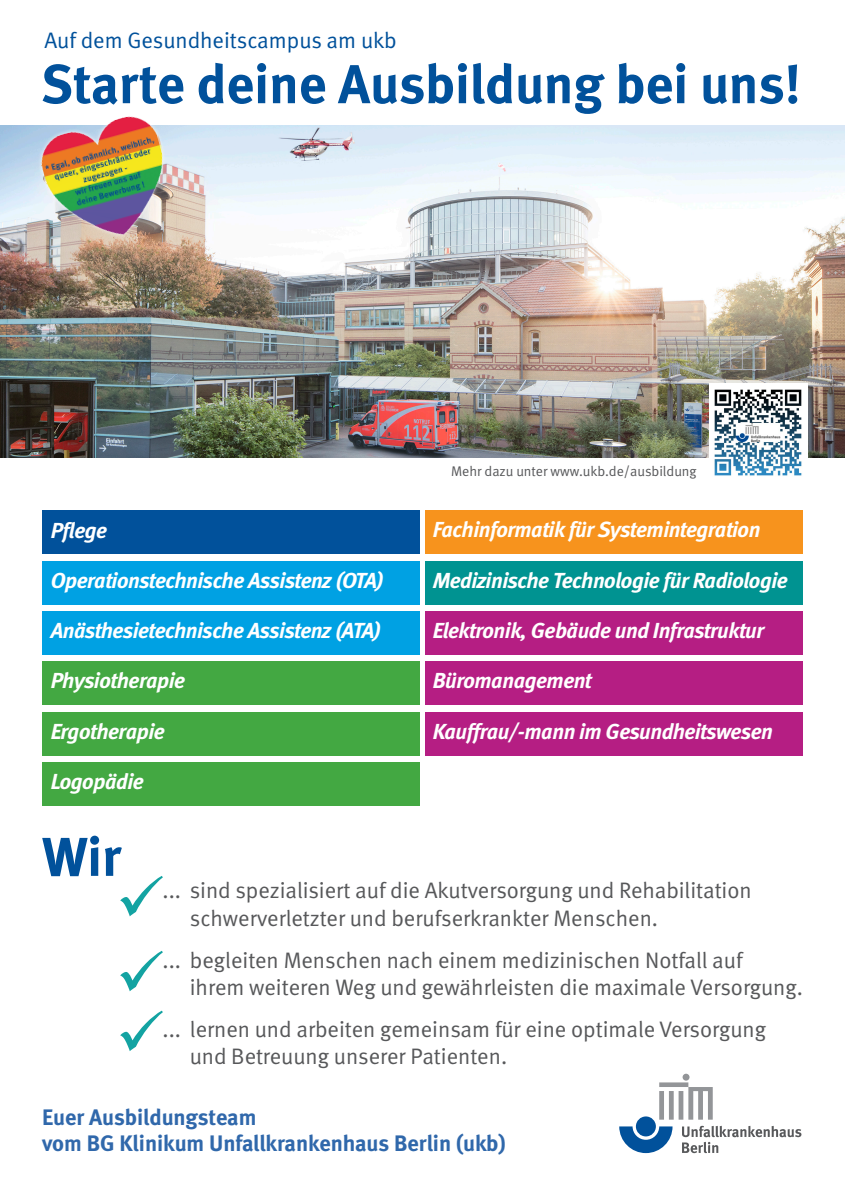
<style>
.page{position:relative;width:845px;height:1190px;background:#fff}
.page>*{position:absolute;margin:0;border:0;box-sizing:border-box;transform-origin:0 0}
.t1{font:700 54.6px "DGUV Meta";color:#01519b}
.t2{font:22.4px "DGUV Meta";color:#57585a}
.t3{font:700 22.4px "DGUV Meta";letter-spacing:-.005em;color:#3068ab}
.t4{font:22.4px "DGUV Meta";color:#01519b}
.t5{font:italic 700 21.7px "DGUV Meta";letter-spacing:-.02em;color:#fff}
.t6{font:14px "DGUV Meta";color:#57585a}
</style>
<div class="page">
<img style="left:0;top:125px;width:844px;height:332px">
<div style="left:709px;top:384px;width:98px;height:97px;background:#fff"></div>
<img style="left:714px;top:389px;width:88px;height:87px">
<svg style="left:29px;top:125px;width:158px;height:131px;background:#c8c0ba"></svg>
<img style="left:35px;top:116px;width:146px;height:135px">
<div style="left:43px;top:510px;width:377px;height:44px;background:#01519b"></div>
<div style="left:43px;top:560px;width:377px;height:44px;background:#00a1e3"></div>
<div style="left:43px;top:611px;width:377px;height:44px;background:#00a1e3"></div>
<div style="left:43px;top:661px;width:377px;height:44px;background:#43a842"></div>
<div style="left:43px;top:712px;width:377px;height:43px;background:#43a842"></div>
<div style="left:43px;top:762px;width:377px;height:44px;background:#43a842"></div>
<div style="left:425px;top:510px;width:377px;height:44px;background:#f7931d"></div>
<div style="left:425px;top:560px;width:377px;height:44px;background:#009391"></div>
<div style="left:425px;top:611px;width:377px;height:44px;background:#b51e83"></div>
<div style="left:425px;top:661px;width:377px;height:44px;background:#b51e83"></div>
<div style="left:425px;top:712px;width:377px;height:43px;background:#b51e83"></div>
<svg style="left:619px;top:1126px;width:53px;height:27px"></svg>
<div style="left:635px;top:1116px;width:20px;height:20px;background:#01519b;border-radius:50%"></div>
<svg style="left:682px;top:1125px;width:119px;height:28px"></svg>
<svg style="left:659px;top:1082px;width:53px;height:37px"></svg>
<div style="left:682px;top:1073px;width:7px;height:7px;background:#939598;border-radius:50%"></div>
<p class="t4" style="left:44px;top:27px;width:354px">Auf dem Gesundheitscampus am ukb</p>
<p class="t1" style="left:41px;top:52px;width:761px">Starte deine Ausbildung bei uns!</p>
<p class="t5" style="left:51px;top:517px;width:58px">Pflege</p>
<p class="t5" style="left:51px;top:567px;width:334px">Operationstechnische Assistenz (OTA)</p>
<p class="t5" style="left:51px;top:617px;width:332px">Anästhesietechnische Assistenz (ATA)</p>
<p class="t5" style="left:51px;top:668px;width:136px">Physiotherapie</p>
<p class="t5" style="left:51px;top:718px;width:115px">Ergotherapie</p>
<p class="t5" style="left:51px;top:768px;width:94px">Logopädie</p>
<p class="t1" style="left:42px;top:824px;width:80px">Wir</p>
<p class="t6" style="left:451px;top:463px;width:247px">Mehr dazu unter www.ukb.de/ausbildung</p>
<p class="t5" style="left:432px;top:516px;width:329px">Fachinformatik für Systemintegration</p>
<p class="t5" style="left:432px;top:567px;width:356px">Medizinische Technologie für Radiologie</p>
<p class="t5" style="left:432px;top:617px;width:333px">Elektronik, Gebäude und Infrastruktur</p>
<p class="t5" style="left:432px;top:668px;width:160px">Büromanagement</p>
<p class="t5" style="left:432px;top:718px;width:341px">Kauffrau/-mann im Gesundheitswesen</p>
<p class="t2" style="left:162px;top:877px;width:590px">... sind spezialisiert auf die Akutversorgung und Rehabilitation</p>
<p class="t2" style="left:190px;top:905px;width:469px">schwerverletzter und berufserkrankter Menschen.</p>
<p class="t2" style="left:162px;top:947px;width:581px">... begleiten Menschen nach einem medizinischen Notfall auf</p>
<p class="t2" style="left:190px;top:974px;width:614px">ihrem weiteren Weg und gewährleisten die maximale Versorgung.</p>
<p class="t2" style="left:162px;top:1016px;width:605px">... lernen und arbeiten gemeinsam für eine optimale Versorgung</p>
<p class="t2" style="left:190px;top:1043px;width:319px">und Betreuung unserer Patienten.</p>
<p class="t3" style="left:42px;top:1103px;width:216px">Euer Ausbildungsteam</p>
<p class="t3" style="left:42px;top:1130px;width:465px">vom BG Klinikum Unfallkrankenhaus Berlin (ukb)</p>
</div>
